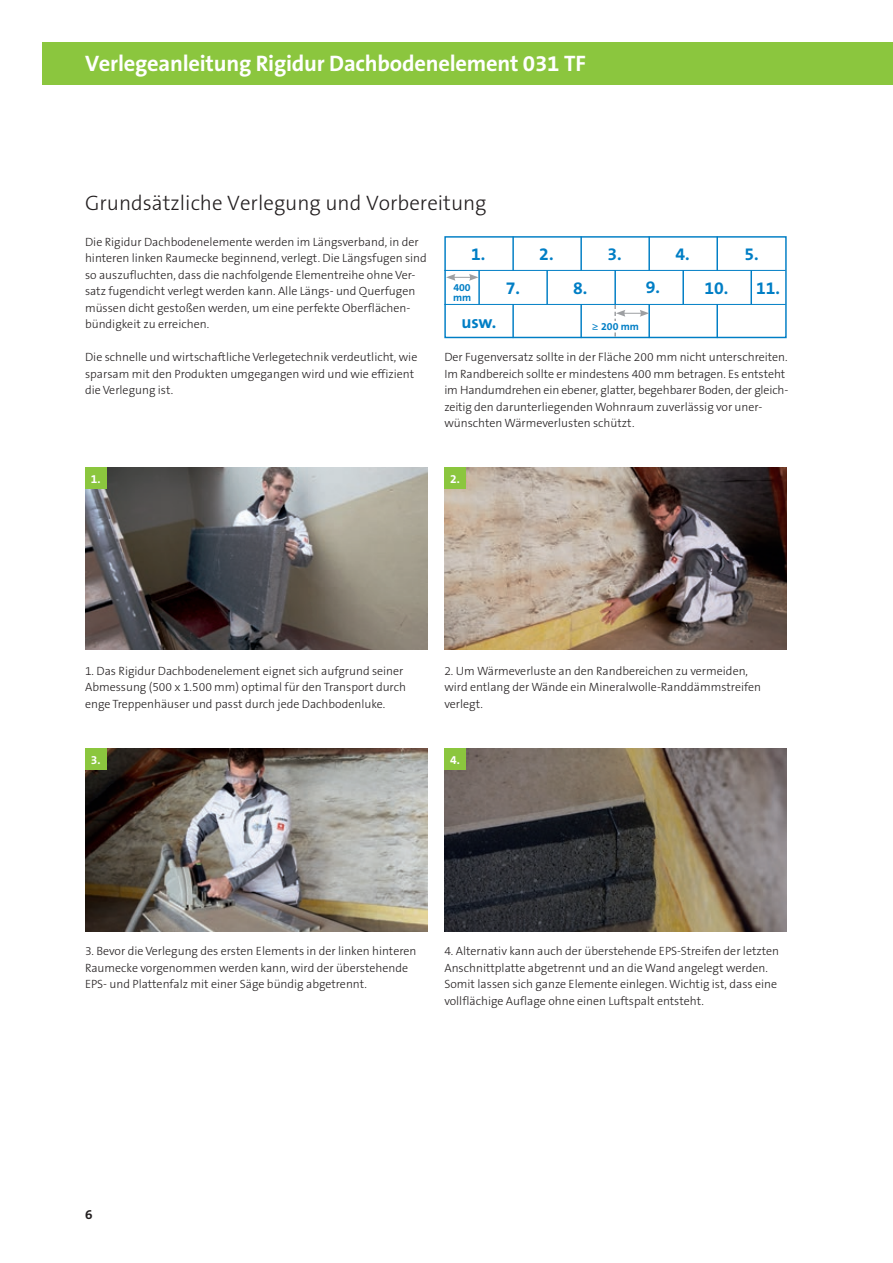
<style>
.page{position:relative;width:893px;height:1263px;background:#fff}
.page>*{position:absolute;margin:0;border:0;box-sizing:border-box;transform-origin:0 0}
.t1{font:700 22.5px "The Sans B7";letter-spacing:-.01em;color:#fff}
.t2{font:300 21px "The Sans B3";color:#231f20}
.t3{font:700 17.7px/34px "The Sans B7";color:#007ec5}
.t4{font:700 13.5px "The Sans B7";color:#231f20}
.t5{font:300 12px/16.5px "The Sans B3";color:#231f20}
.t6{font:700 12px "The Sans B7";color:#fff}
.t7{font:700 10.5px/10.5px "The Sans B7";color:#007ec5}
.s1{font-family:"Olympia";font-weight:400}
</style>
<div class="page">
<div style="left:43px;top:43px;width:850px;height:42px;background:#8bc63e"></div>
<img style="left:85px;top:468px;width:342px;height:181px">
<div style="left:85px;top:468px;width:21px;height:21px;background:#8bc63e"></div>
<img style="left:444px;top:468px;width:342px;height:181px">
<div style="left:444px;top:468px;width:22px;height:21px;background:#8bc63e"></div>
<img style="left:85px;top:748px;width:342px;height:183px">
<div style="left:85px;top:748px;width:21px;height:22px;background:#8bc63e"></div>
<img style="left:445px;top:748px;width:342px;height:183px">
<div style="left:444px;top:748px;width:22px;height:22px;background:#8bc63e"></div>
<div style="left:444px;top:236px;width:343px;height:102px;border:1px solid #007ec5"></div>
<hr style="left:512px;top:236px;width:2px;height:34px;background:#007ec5">
<hr style="left:546px;top:270px;width:2px;height:34px;background:#007ec5">
<hr style="left:478px;top:270px;width:2px;height:34px;background:#007ec5">
<hr style="left:580px;top:304px;width:2px;height:34px;background:#007ec5">
<hr style="left:580px;top:236px;width:2px;height:34px;background:#007ec5">
<hr style="left:614px;top:270px;width:2px;height:34px;background:#007ec5">
<hr style="left:648px;top:304px;width:2px;height:34px;background:#007ec5">
<hr style="left:648px;top:236px;width:2px;height:34px;background:#007ec5">
<hr style="left:682px;top:270px;width:2px;height:34px;background:#007ec5">
<hr style="left:716px;top:304px;width:2px;height:34px;background:#007ec5">
<hr style="left:716px;top:236px;width:2px;height:34px;background:#007ec5">
<hr style="left:750px;top:270px;width:2px;height:34px;background:#007ec5">
<hr style="left:512px;top:304px;width:2px;height:34px;background:#007ec5">
<hr style="left:444px;top:270px;width:342px;height:1px;background:#007ec5">
<hr style="left:444px;top:304px;width:342px;height:1px;background:#007ec5">
<svg style="left:614px;top:305px;width:35px;height:32px"></svg>
<svg style="left:446px;top:274px;width:33px;height:7px"></svg>
<div style="left:587px;top:321px;width:57px;height:10px;background:#fff"></div>
<h1 class="t1" style="left:85px;top:52px;width:502px">Verlegeanleitung Rigidur Dachbodenelement 031 TF</h1>
<h2 class="t2" style="left:85px;top:192px;width:403px">Grundsätzliche Verlegung und Vorbereitung</h2>
<p class="t5" style="left:85px;top:234px;width:343px">Die Rigidur Dachbodenelemente werden im Längsverband, in der hinteren linken Raumecke beginnend, verlegt. Die Längsfugen sind so auszufluchten, dass die nachfolgende Elementreihe ohne Ver&shy;satz fugendicht verlegt werden kann. Alle Längs- und Querfugen müssen dicht gestoßen werden, um eine perfekte Oberflächen&shy;bündigkeit zu erreichen.</p>
<p class="t5" style="left:85px;top:349px;width:334px">Die schnelle und wirtschaftliche Verlegetechnik verdeutlicht, wie sparsam mit den Produkten umgegangen wird und wie effizient die Verlegung ist.</p>
<h3 class="t3" style="left:471px;top:237px;width:16px">1.</h3>
<p class="t7" style="left:453px;top:282px;width:20px">400 mm</p>
<h3 class="t3" style="left:461px;top:306px;width:36px">usw.</h3>
<h3 class="t3" style="left:506px;top:271px;width:16px">7.</h3>
<h3 class="t3" style="left:539px;top:237px;width:16px">2.</h3>
<h3 class="t3" style="left:573px;top:271px;width:16px">8.</h3>
<h3 class="t3" style="left:607px;top:237px;width:16px">3.</h3>
<h3 class="t3" style="left:646px;top:271px;width:16px">9.</h3>
<p class="t7" style="left:592px;top:322px;width:48px"><span class="s1">≥</span> 200 mm</p>
<h3 class="t3" style="left:675px;top:237px;width:16px">4.</h3>
<h3 class="t3" style="left:704px;top:271px;width:25px">10.</h3>
<h3 class="t3" style="left:756px;top:237px;width:25px;text-indent:-12px">5.<br>11.</h3>
<p class="t5" style="left:444px;top:349px;width:345px">Der Fugenversatz sollte in der Fläche 200 mm nicht unterschreiten.<br>Im Randbereich sollte er mindestens 400 mm betragen. Es entsteht im Handumdrehen ein ebener, glatter, begehbarer Boden, der gleich&shy;zeitig den darunterliegenden Wohnraum zuverlässig vor uner&shy;wünschten Wärmeverlusten schützt.</p>
<p class="t6" style="left:91px;top:472px;width:11px">1.</p>
<p class="t6" style="left:450px;top:472px;width:11px">2.</p>
<p class="t5" style="left:85px;top:663px;width:322px">1. Das Rigidur Dachbodenelement eignet sich aufgrund seiner<br>Abmessung (500 x 1.500 mm) optimal für den Transport durch enge Treppenhäuser und passt durch jede Dachbodenluke.</p>
<p class="t6" style="left:91px;top:753px;width:11px">3.</p>
<p class="t5" style="left:444px;top:663px;width:318px">2. Um Wärmeverluste an den Randbereichen zu vermeiden, wird entlang der Wände ein Mineralwolle-Randdämmstreifen verlegt.</p>
<p class="t6" style="left:450px;top:753px;width:11px">4.</p>
<p class="t5" style="left:85px;top:943px;width:333px">3. Bevor die Verlegung des ersten Elements in der linken hinteren<br>Raumecke vorgenommen werden kann, wird der überstehende<br>EPS- und Plattenfalz mit einer Säge bündig abgetrennt.</p>
<p class="t5" style="left:444px;top:943px;width:336px">4. Alternativ kann auch der überstehende EPS-Streifen der letzten Anschnittplatte abgetrennt und an die Wand angelegt werden.<br>Somit lassen sich ganze Elemente einlegen. Wichtig ist, dass eine vollflächige Auflage ohne einen Luftspalt entsteht.</p>
<p class="t4" style="left:85px;top:1207px;width:9px">6</p>
</div>
